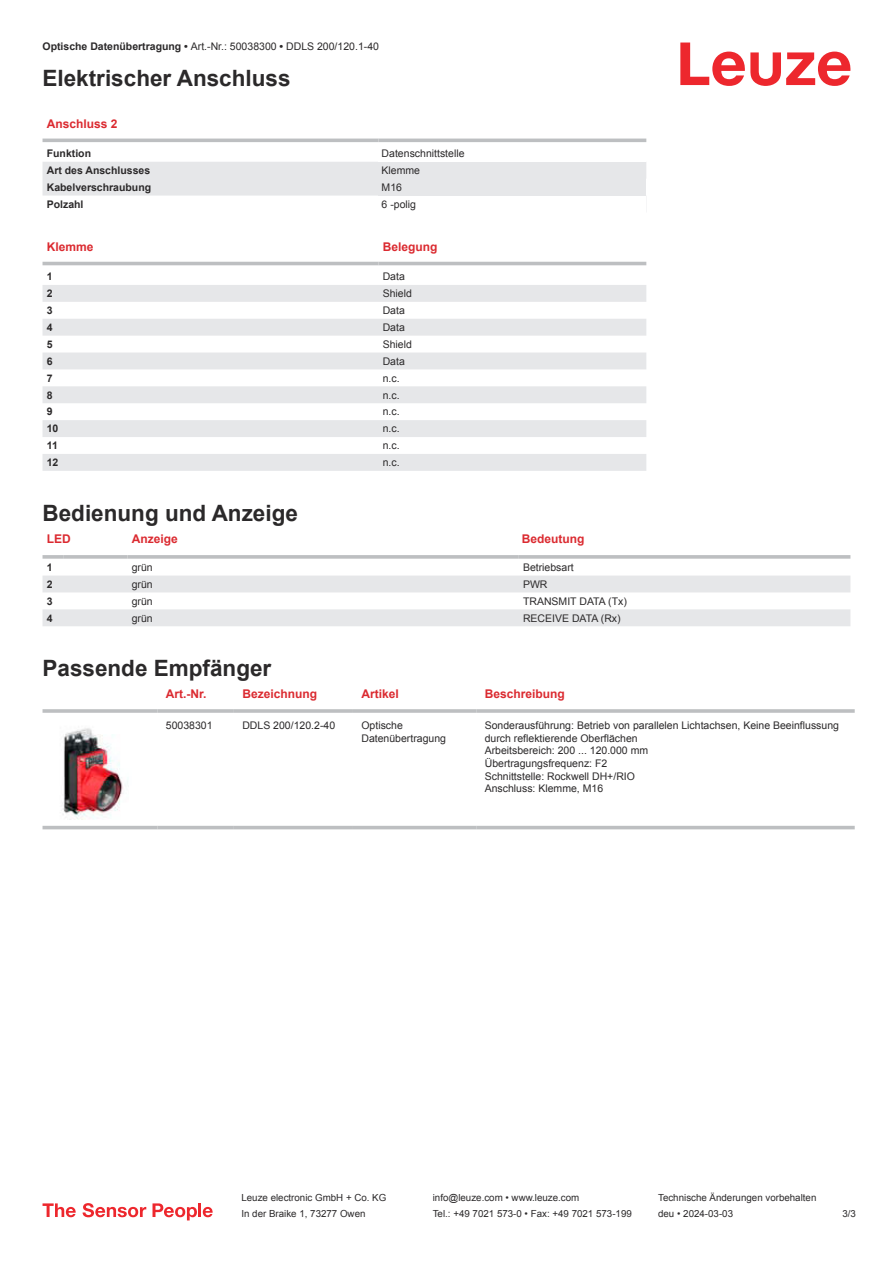
<style>
.page{position:relative;width:893px;height:1263px;background:#fff}
.page>*{position:absolute;margin:0;border:0;box-sizing:border-box;transform-origin:0 0}
.t1{font:700 22.5px "Arial";color:#2b292a}
.t2{font:700 12px "Arial";color:#db2a30}
.t3{font:10.5px/12.6px "Arial";color:#2b292a}
.t4{font:700 10.5px "Arial";color:#2b292a}
.t5{font:9.75px "Arial";color:#2b292a}
.s1{font-weight:700}
</style>
<div class="page">
<svg style="left:680px;top:43px;width:170px;height:43px"></svg>
<svg style="left:43px;top:138px;width:603px;height:1px"></svg>
<div style="left:43px;top:162px;width:335px;height:34px;background:#e6e7e9"></div>
<hr style="left:43px;top:139px;width:335px;height:3px;background:#bdbfc1">
<hr style="left:378px;top:139px;width:268px;height:3px;background:#bdbfc1">
<div style="left:378px;top:162px;width:268px;height:17px;background:#e6e7e9"></div>
<div style="left:378px;top:179px;width:268px;height:17px;background:#e6e7e9"></div>
<svg style="left:43px;top:261px;width:603px;height:5px"></svg>
<svg style="left:43px;top:285px;width:603px;height:186px;fill:#e6e7e9"></svg>
<hr style="left:43px;top:262px;width:335px;height:3px;background:#bdbfc1">
<hr style="left:378px;top:262px;width:268px;height:3px;background:#bdbfc1">
<svg style="left:43px;top:575px;width:807px;height:1px"></svg>
<svg style="left:43px;top:576px;width:807px;height:50px"></svg>
<svg style="left:43px;top:555px;width:21px;height:4px"></svg>
<svg style="left:64px;top:555px;width:64px;height:4px"></svg>
<svg style="left:128px;top:555px;width:391px;height:4px;fill:#c3c5c7"></svg>
<svg style="left:519px;top:555px;width:331px;height:4px"></svg>
<svg style="left:43px;top:825px;width:812px;height:5px;fill:#efeff0"></svg>
<hr style="left:43px;top:709px;width:114px;height:4px;background:#c3c5c7">
<svg style="left:157px;top:709px;width:77px;height:4px"></svg>
<hr style="left:234px;top:709px;width:119px;height:4px;background:#c4c6c7">
<hr style="left:353px;top:709px;width:123px;height:4px;background:#c3c5c7">
<svg style="left:476px;top:709px;width:379px;height:4px;fill:#cacccd"></svg>
<hr style="left:43px;top:826px;width:114px;height:3px;background:#bdbfc1">
<hr style="left:157px;top:826px;width:77px;height:3px;background:#bdbfc1">
<hr style="left:234px;top:826px;width:119px;height:3px;background:#bdbfc1">
<hr style="left:353px;top:826px;width:123px;height:3px;background:#bdbfc1">
<hr style="left:476px;top:826px;width:379px;height:3px;background:#bdbfc1">
<img style="left:62px;top:728px;width:66px;height:92px">
<svg style="left:43px;top:1203px;width:33px;height:14px"></svg>
<svg style="left:83px;top:1203px;width:63px;height:14px"></svg>
<svg style="left:153px;top:1203px;width:44px;height:17px"></svg>
<hr style="left:198px;top:1203px;width:3px;height:14px;background:#ed272d">
<svg style="left:203px;top:1207px;width:10px;height:10px"></svg>
<p class="t3" style="left:43px;top:41px;width:338px"><span class="s1">Optische Datenübertragung •</span> Art.-Nr.: 50038300 <span class="s1">•</span> DDLS 200/120.1-40</p>
<h1 class="t1" style="left:43px;top:70px;width:250px">Elektrischer Anschluss</h1>
<p class="t2" style="left:47px;top:119px;width:72px">Anschluss 2</p>
<p class="t4" style="left:47px;top:149px;width:46px">Funktion</p>
<p class="t3" style="left:382px;top:148px;width:84px">Datenschnittstelle</p>
<p class="t4" style="left:47px;top:166px;width:105px">Art des Anschlusses</p>
<p class="t3" style="left:382px;top:165px;width:40px">Klemme</p>
<p class="t4" style="left:47px;top:183px;width:106px">Kabelverschraubung</p>
<p class="t3" style="left:382px;top:182px;width:22px">M16</p>
<p class="t4" style="left:47px;top:200px;width:38px">Polzahl</p>
<p class="t3" style="left:382px;top:199px;width:36px">6 -polig</p>
<p class="t2" style="left:47px;top:242px;width:48px">Klemme</p>
<p class="t2" style="left:383px;top:242px;width:56px">Belegung</p>
<p class="t4" style="left:47px;top:273px;width:7px">1</p>
<p class="t3" style="left:383px;top:271px;width:24px">Data</p>
<p class="t4" style="left:47px;top:289px;width:7px">2</p>
<p class="t3" style="left:383px;top:288px;width:31px">Shield</p>
<p class="t4" style="left:47px;top:306px;width:7px">3</p>
<p class="t3" style="left:383px;top:305px;width:24px">Data</p>
<p class="t4" style="left:47px;top:323px;width:7px">4</p>
<p class="t3" style="left:383px;top:322px;width:24px">Data</p>
<p class="t4" style="left:47px;top:340px;width:7px">5</p>
<p class="t3" style="left:383px;top:339px;width:31px">Shield</p>
<p class="t4" style="left:47px;top:357px;width:7px">6</p>
<p class="t3" style="left:383px;top:356px;width:24px">Data</p>
<p class="t4" style="left:47px;top:374px;width:7px">7</p>
<p class="t3" style="left:383px;top:373px;width:18px">n.c.</p>
<p class="t4" style="left:47px;top:391px;width:7px">8</p>
<p class="t3" style="left:383px;top:389px;width:18px">n.c.</p>
<p class="t4" style="left:47px;top:408px;width:7px">9</p>
<p class="t3" style="left:383px;top:406px;width:18px">n.c.</p>
<p class="t4" style="left:47px;top:425px;width:13px">10</p>
<p class="t3" style="left:383px;top:423px;width:18px">n.c.</p>
<p class="t4" style="left:47px;top:442px;width:13px">11</p>
<p class="t3" style="left:383px;top:440px;width:18px">n.c.</p>
<p class="t4" style="left:47px;top:458px;width:13px">12</p>
<p class="t3" style="left:383px;top:457px;width:18px">n.c.</p>
<h1 class="t1" style="left:43px;top:505px;width:257px">Bedienung und Anzeige</h1>
<p class="t2" style="left:47px;top:534px;width:25px">LED</p>
<p class="t2" style="left:132px;top:534px;width:48px">Anzeige</p>
<p class="t2" style="left:522px;top:534px;width:64px">Bedeutung</p>
<p class="t4" style="left:47px;top:563px;width:7px">1</p>
<p class="t3" style="left:132px;top:562px;width:23px">grün</p>
<p class="t3" style="left:523px;top:562px;width:52px">Betriebsart</p>
<p class="t4" style="left:47px;top:580px;width:7px">2</p>
<p class="t3" style="left:132px;top:579px;width:23px">grün</p>
<p class="t3" style="left:523px;top:579px;width:26px">PWR</p>
<p class="t4" style="left:47px;top:597px;width:7px">3</p>
<p class="t3" style="left:132px;top:596px;width:23px">grün</p>
<p class="t3" style="left:523px;top:596px;width:105px">TRANSMIT DATA (Tx)</p>
<p class="t4" style="left:47px;top:614px;width:7px">4</p>
<p class="t3" style="left:132px;top:612px;width:23px">grün</p>
<p class="t3" style="left:523px;top:612px;width:99px">RECEIVE DATA (Rx)</p>
<h1 class="t1" style="left:43px;top:660px;width:230px">Passende Empfänger</h1>
<p class="t2" style="left:166px;top:690px;width:42px">Art.-Nr.</p>
<p class="t2" style="left:242px;top:690px;width:76px">Bezeichnung</p>
<p class="t2" style="left:361px;top:690px;width:39px">Artikel</p>
<p class="t2" style="left:485px;top:690px;width:82px">Beschreibung</p>
<p class="t3" style="left:166px;top:720px;width:48px">50038301</p>
<p class="t3" style="left:242px;top:720px;width:94px">DDLS 200/120.2-40</p>
<p class="t3" style="left:361px;top:720px;width:86px">Optische<br>Datenübertragung</p>
<p class="t3" style="left:485px;top:720px;width:356px">Sonderausführung: Betrieb von parallelen Lichtachsen, Keine Beeinflussung durch reflektierende Oberflächen<br>Arbeitsbereich: 200 ... 120.000 mm<br>Übertragungsfrequenz: F2<br>Schnittstelle: Rockwell DH+/RIO<br>Anschluss: Klemme, M16</p>
<p class="t5" style="left:241px;top:1194px;width:146px">Leuze electronic GmbH + Co. KG</p>
<p class="t5" style="left:433px;top:1194px;width:148px">info@leuze.com • www.leuze.com</p>
<p class="t5" style="left:658px;top:1194px;width:160px">Technische Änderungen vorbehalten</p>
<p class="t5" style="left:241px;top:1210px;width:126px">In der Braike 1, 73277 Owen</p>
<p class="t5" style="left:433px;top:1210px;width:201px">Tel.: +49 7021 573-0 • Fax: +49 7021 573-199</p>
<p class="t5" style="left:658px;top:1210px;width:76px">deu • 2024-03-03</p>
<p class="t5" style="left:842px;top:1210px;width:15px">3 /3</p>
</div>
